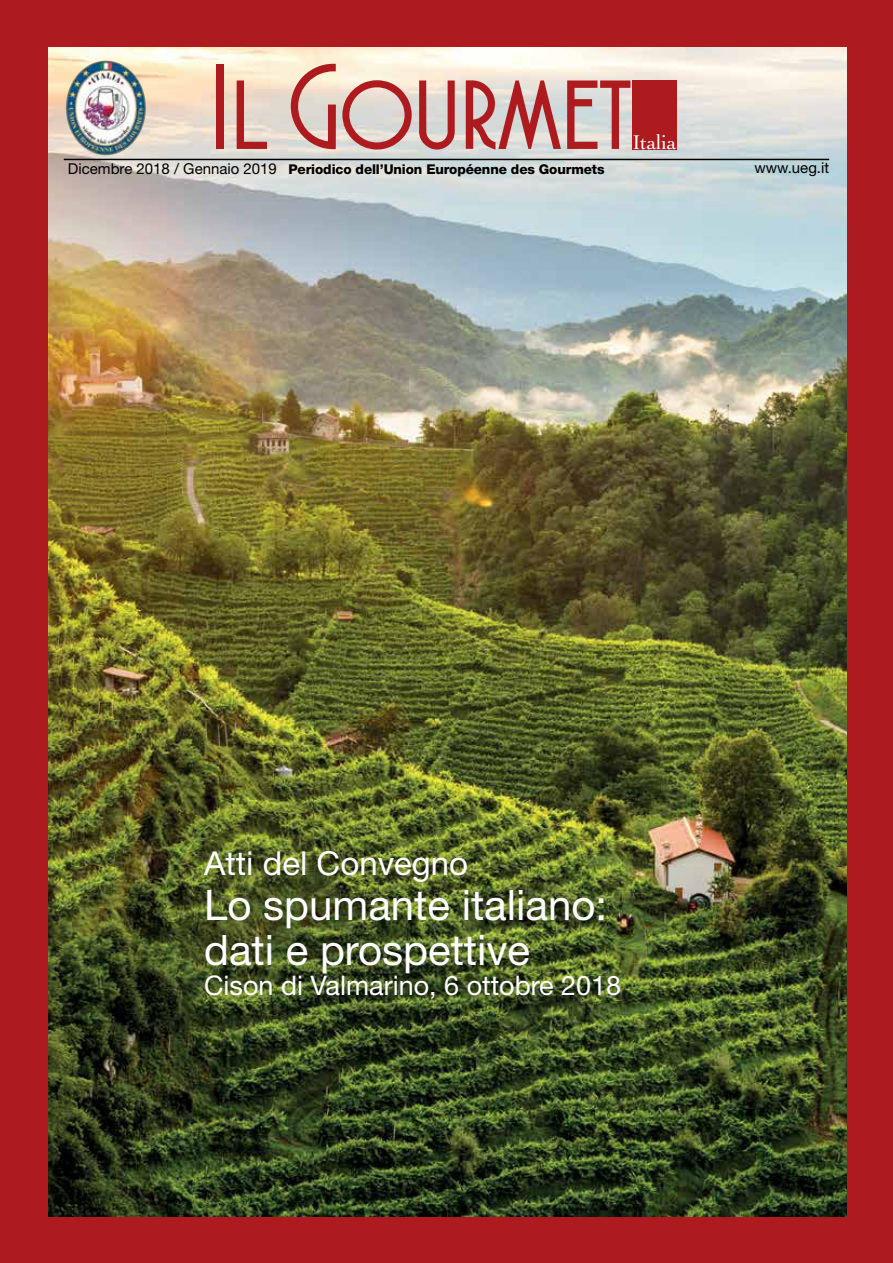
<style>
.page{position:relative;width:893px;height:1263px;background:#ae1b1f}
.page>*{position:absolute;margin:0;border:0;box-sizing:border-box;transform-origin:0 0}
.t1{font:42px/45px "Helvetica Neue";color:#fff}
.t2{font:33px "Helvetica Neue";color:#fff}
.t3{font:27px "Helvetica Neue";color:#fff}
.t4{font:21px "Cochin";letter-spacing:-.01em;color:#fff}
.t5{font:15px "Helvetica Neue";color:#000}
.t6{font:800 13.5px "Helvetica Neue";letter-spacing:-.01em;color:#000}
</style>
<div class="page">
<img style="left:48px;top:48px;width:798px;height:1169px">
<img style="left:66px;top:61px;width:80px;height:94px">
<hr style="left:64px;top:159px;width:765px;height:1px;background:#000">
<div style="left:216px;top:65px;width:8px;height:84px;background:#ae1b1f"></div>
<svg style="left:237px;top:80px;width:30px;height:69px"></svg>
<svg style="left:291px;top:64px;width:45px;height:85px"></svg>
<svg style="left:342px;top:80px;width:70px;height:70px"></svg>
<svg style="left:419px;top:80px;width:36px;height:70px"></svg>
<svg style="left:466px;top:80px;width:95px;height:70px"></svg>
<svg style="left:567px;top:80px;width:63px;height:69px"></svg>
<div style="left:632px;top:80px;width:45px;height:70px;background:#ae1b1f"></div>
<p class="t5" style="left:68px;top:160px;width:210px">Dicembre 2018 / Gennaio 2019</p>
<h3 class="t4" style="left:632px;top:130px;width:46px">Italia</h3>
<p class="t6" style="left:288px;top:161px;width:317px">Periodico dell’Union Européenne des Gourmets</p>
<p class="t5" style="left:754px;top:159px;width:76px">www.ueg.it</p>
<h2 class="t2" style="left:204px;top:844px;width:266px">Atti del Convegno</h2>
<h1 class="t1" style="left:204px;top:882px;width:405px">Lo spumante italiano: dati e prospettive</h1>
<h3 class="t3" style="left:204px;top:970px;width:419px">Cison di Valmarino, 6 ottobre 2018</h3>
</div>
